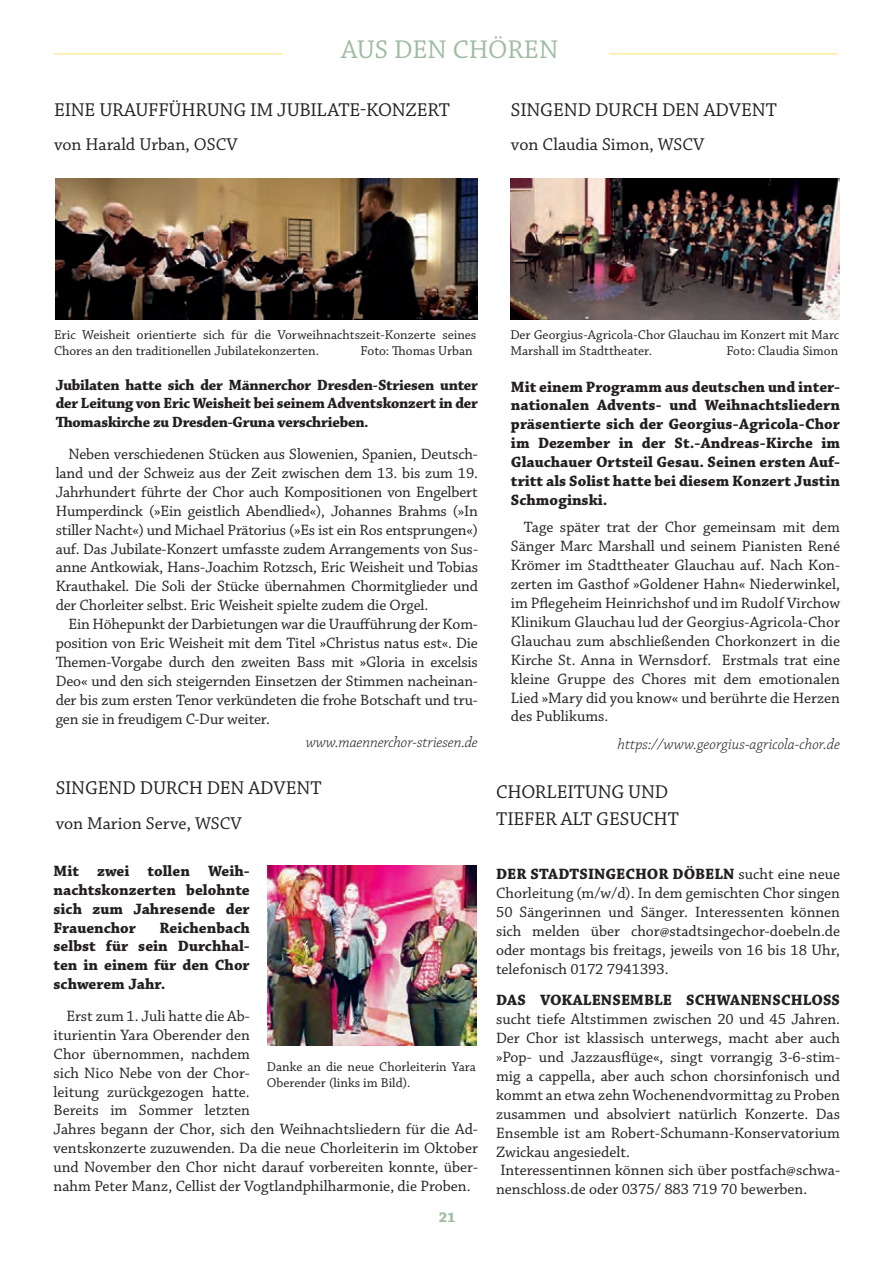
<style>
.page{position:relative;width:893px;height:1263px;background:#fff}
.page>*{position:absolute;margin:0;border:0;box-sizing:border-box;transform-origin:0 0}
.t1{font:27px "Chaparral Pro";letter-spacing:.005em;color:#9fbba2}
.t2{font:19.5px/27.6px "Chaparral Pro";letter-spacing:-.01em;color:#231f20}
.t3{font:18px "Chaparral Pro";color:#231f20}
.t4{font:15.75px/18.9px "Chaparral Pro";color:#231f20;text-align:justify}
.t5{font:700 15.75px/18.9px "Chaparral Pro";color:#231f20;text-align:justify}
.t6{font:15.75px/18.9px "Chaparral Pro Bold Subh";letter-spacing:-.01em;color:#231f20;text-align:justify}
.t7{font:italic 300 15.75px "Chaparral Pro";letter-spacing:-.005em;color:#231f20}
.t8{font:700 15px "Chaparral Pro";color:#9fbba2}
.t9{font:13.5px/16.2px "Chaparral Pro";color:#231f20}
.s1{font-weight:700}
</style>
<div class="page">
<hr style="left:54px;top:53px;width:229px;height:2px;background:#ffeda0">
<hr style="left:609px;top:53px;width:229px;height:2px;background:#ffeda0">
<img style="left:511px;top:179px;width:328px;height:140px">
<img style="left:56px;top:179px;width:422px;height:140px">
<img style="left:268px;top:865px;width:209px;height:180px">
<h1 class="t1" style="left:341px;top:34px;width:219px">AUS DEN CHÖREN</h1>
<p class="t2" style="left:54px;top:97px;width:397px">EINE URAUFFÜHRUNG IM JUBILATE-KONZERT</p>
<p class="t3" style="left:54px;top:135px;width:185px">von Harald Urban, OSCV</p>
<p class="t2" style="left:511px;top:97px;width:267px">SINGEND DURCH DEN ADVENT</p>
<p class="t3" style="left:511px;top:135px;width:195px">von Claudia Simon, WSCV</p>
<p class="t9" style="left:54px;top:327px;width:424px">Eric Weisheit orientierte sich für die Vorweihnachtszeit-Konzerte seines<br>Chores an den traditionellen Jubilatekonzerten.</p>
<p class="t9" style="left:361px;top:343px;width:114px">Foto: Thomas Urban</p>
<p class="t6" style="left:56px;top:376px;width:424px">Jubilaten hatte sich der Männerchor Dresden-Striesen unter der Leitung von Eric Weisheit bei seinem Adventskonzert in der Thomaskirche zu Dresden-Gruna verschrieben.</p>
<p class="t4" style="left:56px;top:445px;width:424px;text-indent:13px">Neben verschiedenen Stücken aus Slowenien, Spanien, Deutsch&shy;land und der Schweiz aus der Zeit zwischen dem 13. bis zum 19.<br>Jahrhundert führte der Chor auch Kompositionen von Engelbert Humperdinck (»Ein geistlich Abendlied«), Johannes Brahms (»In stiller Nacht«) und Michael Prätorius (»Es ist ein Ros entsprungen«) auf. Das Jubilate-Konzert umfasste zudem Arrangements von Sus&shy;anne Antkowiak, Hans-Joachim Rotzsch, Eric Weisheit und Tobias Krauthakel. Die Soli der Stücke übernahmen Chormitglieder und der Chorleiter selbst. Eric Weisheit spielte zudem die Orgel.</p>
<p class="t4" style="left:56px;top:615px;width:424px;text-indent:13px">Ein Höhepunkt der Darbietungen war die Uraufführung der Kom&shy;position von Eric Weisheit mit dem Titel »Christus natus est«. Die Themen-Vorgabe durch den zweiten Bass mit »Gloria in excelsis Deo« und den sich steigernden Einsetzen der Stimmen nacheinan&shy;der bis zum ersten Tenor verkündeten die frohe Botschaft und tru&shy;gen sie in freudigem C-Dur weiter.</p>
<p class="t7" style="left:306px;top:733px;width:174px">www.maennerchor-striesen.de</p>
<p class="t2" style="left:56px;top:775px;width:267px">SINGEND DURCH DEN ADVENT</p>
<p class="t3" style="left:56px;top:813px;width:187px">von Marion Serve, WSCV</p>
<p class="t5" style="left:54px;top:862px;width:198px">Mit zwei tollen Weih&shy;nachtskonzerten belohnte sich zum Jahresende der Frauenchor</p>
<p class="t5" style="left:54px;top:918px;width:198px;text-indent:106px">Reichenbach selbst für sein Durchhal&shy;ten in einem für den Chor schwerem Jahr.</p>
<p class="t4" style="left:54px;top:1007px;width:426px;text-align:left;text-indent:13px">Erst zum 1. Juli hatte die Ab-<br>iturientin Yara Oberender den<br>Chor übernommen, nachdem<br>sich Nico Nebe von der Chor-<br>leitung zurückgezogen hatte.<br>Bereits im Sommer letzten<br>Jahres begann der Chor, sich den Weihnachtsliedern für die Ad&shy;ventskonzerte zuzuwenden. Da die neue Chorleiterin im Oktober und November den Chor nicht darauf vorbereiten konnte, über&shy;nahm Peter Manz, Cellist der Vogtlandphilharmonie, die Proben.</p>
<p class="t9" style="left:267px;top:1059px;width:210px">Danke an die neue Chorleiterin Yara<br>Oberender (links im Bild).</p>
<p class="t8" style="left:439px;top:1208px;width:18px">21</p>
<p class="t9" style="left:510px;top:327px;width:331px">Der Georgius-Agricola-Chor Glauchau im Konzert mit Marc<br>Marshall im Stadttheater.</p>
<p class="t9" style="left:726px;top:343px;width:113px">Foto: Claudia Simon</p>
<p class="t5" style="left:511px;top:377px;width:331px">Mit einem Programm aus deutschen und inter&shy;nationalen Advents- und Weihnachtsliedern präsentierte sich der Georgius-Agricola-Chor im Dezember in der St.-Andreas-Kirche im Glauchauer Ortsteil Gesau. Seinen ersten Auf&shy;tritt als Solist hatte bei diesem Konzert Justin Schmoginski.</p>
<p class="t4" style="left:511px;top:519px;width:331px;text-indent:13px">Tage später trat der Chor gemeinsam mit dem Sänger Marc Marshall und seinem Pianisten René Krömer im Stadttheater Glauchau auf. Nach Kon&shy;zerten im Gasthof »Goldener Hahn« Niederwinkel, im Pflegeheim Heinrichshof und im Rudolf Virchow Klinikum Glauchau lud der Georgius-Agricola-Chor Glauchau zum abschließenden Chorkonzert in die Kirche St. Anna in Wernsdorf. Erstmals trat eine kleine Gruppe des Chores mit dem emotionalen Lied »Mary did you know« und berührte die Herzen des Publikums.</p>
<p class="t7" style="left:618px;top:735px;width:224px">https://www.georgius-agricola-chor.de</p>
<p class="t2" style="left:496px;top:778px;width:184px">CHORLEITUNG UND<br>TIEFER ALT GESUCHT</p>
<p class="t4" style="left:496px;top:865px;width:345px"><span class="s1">DER STADTSINGECHOR DÖBELN</span> sucht eine neue Chorleitung (m/w/d). In dem gemischten Chor singen 50 Sängerinnen und Sänger. Interessenten können sich melden über chor@stadtsingechor-doebeln.de oder montags bis freitags, jeweils von 16 bis 18 Uhr, telefonisch 0172 7941393.</p>
<p class="t5" style="left:496px;top:991px;width:345px">DAS VOKALENSEMBLE SCHWANENSCHLOSS</p>
<p class="t4" style="left:496px;top:1010px;width:345px;text-align:left">sucht tiefe Altstimmen zwischen 20 und 45 Jahren.<br>Der Chor ist klassisch unterwegs, macht aber auch »Pop- und Jazzausflüge«, singt vorrangig 3-6-stim&shy;mig a cappella, aber auch schon chorsinfonisch und kommt an etwa zehn Wochenendvormittag zu Proben zusammen und absolviert natürlich Konzerte. Das Ensemble ist am Robert-Schumann-Konservatorium Zwickau angesiedelt.<br>Interessentinnen können sich über postfach@schwa&shy;nenschloss.de oder 0375/ 883 719 70 bewerben.</p>
</div>
